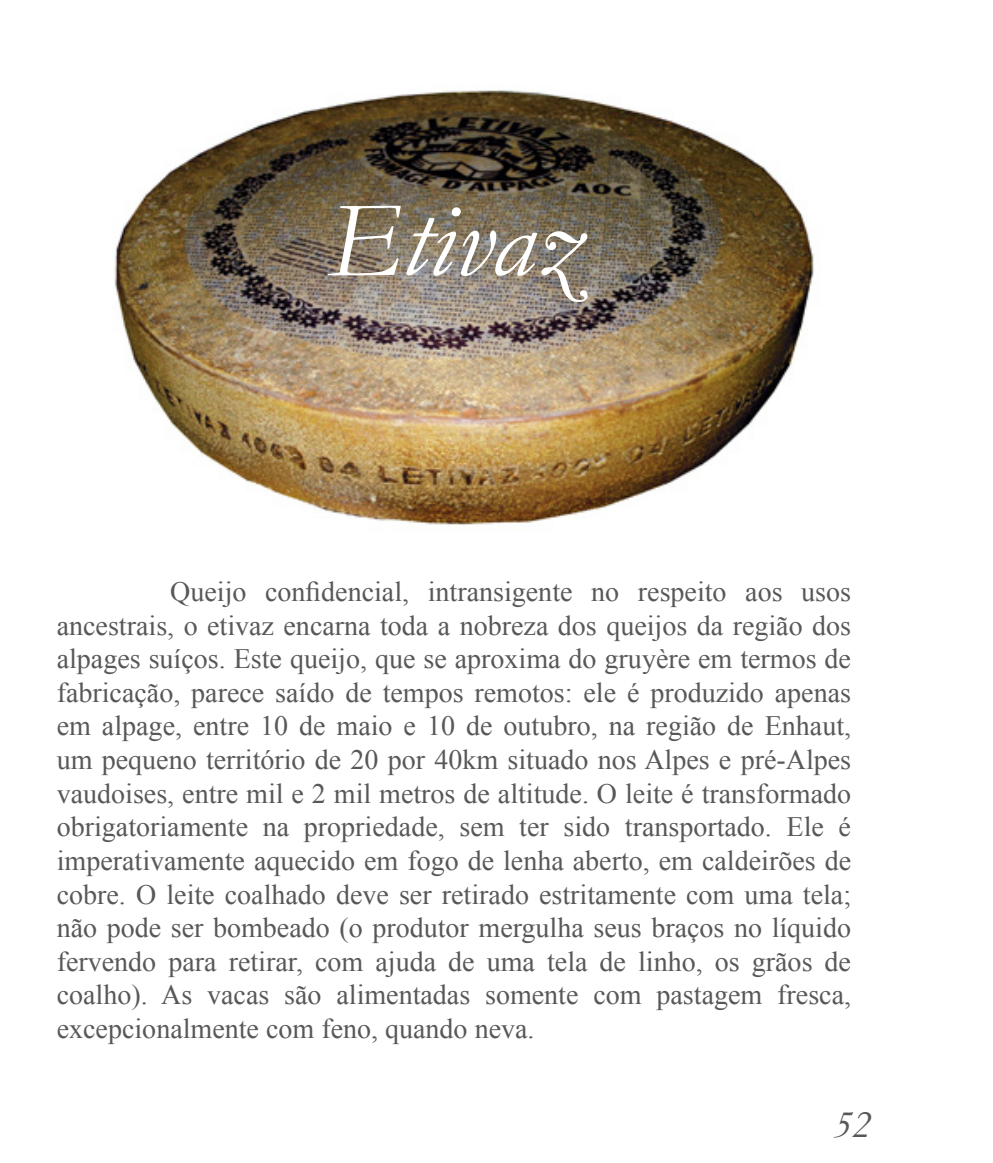
<style>
.page{position:relative;width:993px;height:1163px;background:#fff}
.page>*{position:absolute;margin:0;border:0;box-sizing:border-box;transform-origin:0 0}
.titulos-principais{font:italic 108px "Garamond";color:#fff}
.t1{font:italic 40px "Garamond";color:#57585a}
.texto_corrido{font:28px/33.6px "Times New Roman";color:#57585a;text-align:justify}
</style>
<div class="page">
<img style="left:114px;top:90px;width:700px;height:435px">
<p class="titulos-principais" style="left:328px;top:176px;width:253px">Etivaz</p>
<p class="texto_corrido" style="left:57px;top:574px;width:795px;text-indent:113px">Queijo confidencial, intransigente no respeito aos usos ancestrais, o etivaz encarna toda a nobreza dos queijos da região dos alpages suíços. Este queijo, que se aproxima do gruyère em termos de fabricação, parece saído de tempos remotos: ele é produzido apenas em alpage, entre 10 de maio e 10 de outubro, na região de Enhaut, um pequeno território de 20 por 40km situado nos Alpes e pré-Alpes vaudoises, entre mil e 2 mil metros de altitude. O leite é transformado obrigatoriamente na propriedade, sem ter sido transportado. Ele é imperativamente aquecido em fogo de lenha aberto, em caldeirões de cobre. O leite coalhado deve ser retirado estritamente com uma tela; não pode ser bombeado (o produtor mergulha seus braços no líquido fervendo para retirar, com ajuda de uma tela de linho, os grãos de coalho). As vacas são alimentadas somente com pastagem fresca, excepcionalmente com feno, quando neva.</p>
<h2 class="t1" style="left:832px;top:1100px;width:39px">52</h2>
</div>
